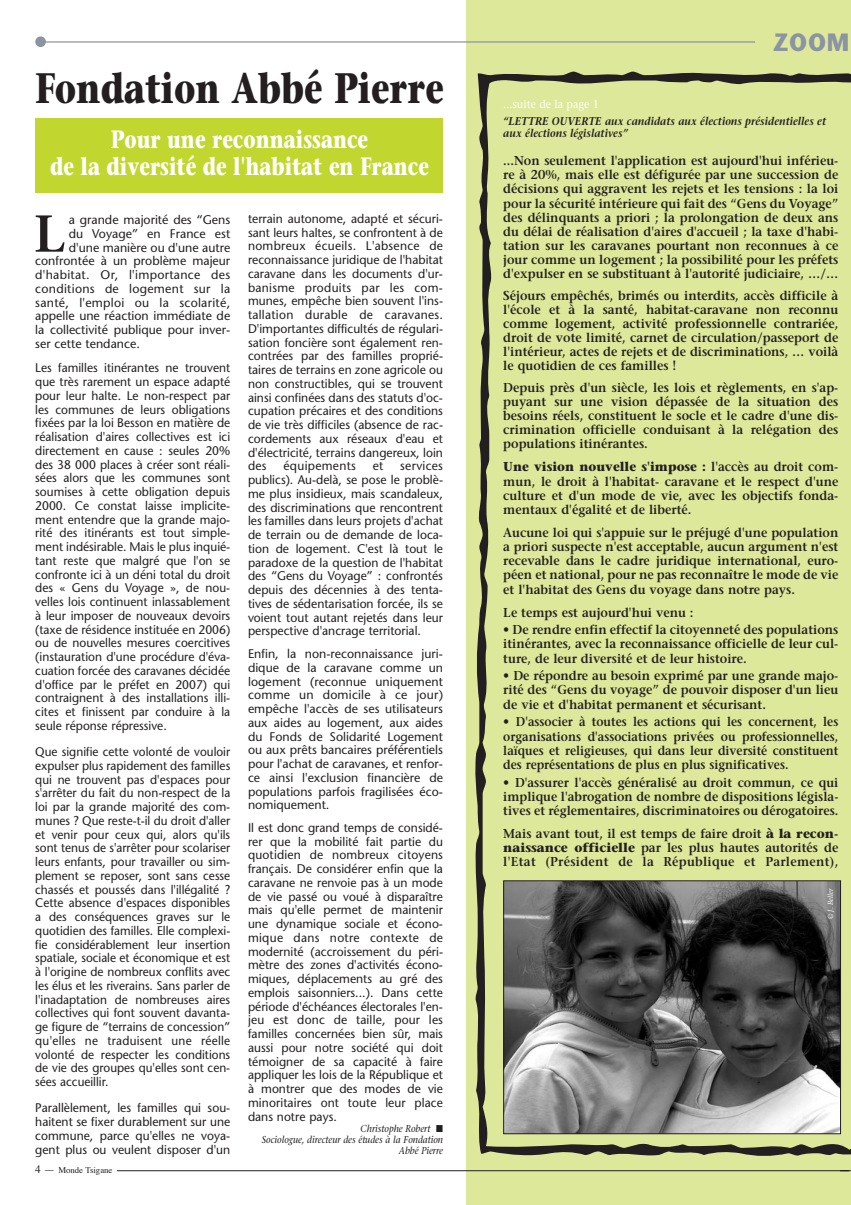
<style>
.page{position:relative;width:851px;height:1205px;background:#fff}
.page>*{position:absolute;margin:0;border:0;box-sizing:border-box;transform-origin:0 0}
.t1{font:600 51.75px "Stone Serif";color:#231f20}
.t2{font:700 42.5px "Stone Serif";color:#231f20;scale:.78 1}
.t3{font:700 25px/27.5px "Stone Serif";color:#fff;text-align:center;scale:.76 1}
.t4{font:700 25px "Stone Sans";color:#8b94a3;scale:.93 1}
.t5{font:600 12.88px/14.1px "Stone Serif";color:#231f20;text-align:justify;scale:.95 1}
.t6{font:12.5px/13.8px "Stone Sans";color:#231f20;text-align:justify}
.t7{font:12.5px/13.8px "Stone Sans";color:#231f20;text-align:justify;scale:.96 1}
.t8{font:12.5px/13.8px "Stone Sans";color:#231f20;text-align:justify;scale:.95 1}
.t9{font:12.5px "Stone Sans";letter-spacing:.025em;color:#231f20}
.t10{font:italic 600 11.25px/12.4px "Stone Serif";color:#231f20;scale:.9 1}
.t11{font:11.25px "Stone Serif";color:#fff;scale:.95 1}
.t12{font:italic 10px/11px "Stone Serif";color:#231f20;text-align:right;scale:.9 1}
.t13{font:8.75px "Times";color:#231f20}
.t14{font:italic 7.5px "Stone Serif";color:#fff;scale:.9 1}
.s1{font-size:11.25px}
.s2{font-weight:700}
</style>
<div class="page">
<div style="left:466px;top:1px;width:384px;height:1204px;background:#dee89a"></div>
<svg style="left:475px;top:72px;width:375px;height:1084px"></svg>
<hr style="left:44px;top:41px;width:711px;height:2px;background:#8b94a3">
<div style="left:35px;top:36px;width:11px;height:11px;background:#8b94a3;border-radius:50%"></div>
<hr style="left:117px;top:1170px;width:731px;height:1px;background:#231f20">
<div style="left:35px;top:118px;width:408px;height:74px;background:#c1d72f"></div>
<img style="left:505px;top:882px;width:333px;height:250px">
<div style="left:503px;top:880px;width:337px;height:254px;border:1px solid #231f20"></div>
<h2 class="t2" style="left:35px;top:72px;width:525px">Fondation Abbé Pierre</h2>
<h3 class="t3" style="left:50px;top:128px;width:500px">Pour une reconnaissance<br>de la diversité de l'habitat en France</h3>
<h1 class="t1" style="left:34px;top:214px;width:34px">L</h1>
<p class="t6" style="left:69px;top:214px;width:163px">a grande majorité des “Gens</p>
<p class="t6" style="left:69px;top:228px;width:163px">du Voyage” en France est</p>
<p class="t6" style="left:69px;top:242px;width:163px">d'une manière ou d'une autre</p>
<p class="t6" style="left:35px;top:255px;width:196px">confrontée à un problème majeur</p>
<p class="t9" style="left:35px;top:270px;width:196px">d'habitat. Or, l'importance des</p>
<p class="t9" style="left:35px;top:284px;width:196px">conditions de logement sur la</p>
<p class="t9" style="left:35px;top:297px;width:196px">santé, l'emploi ou la scolarité,</p>
<p class="t6" style="left:35px;top:310px;width:196px">appelle une réaction immédiate de</p>
<p class="t6" style="left:35px;top:324px;width:196px">la collectivité publique pour inver-</p>
<p class="t6" style="left:35px;top:338px;width:106px">ser cette tendance.</p>
<p class="t7" style="left:35px;top:362px;width:205px">Les familles itinérantes ne trouvent que très rarement un espace adapté pour leur halte. Le non-respect par les communes de leurs obligations fixées par la loi Besson en matière de réalisation d'aires collectives est ici directement en cause : seules 20% des 38 000 places à créer sont réali&shy;sées alors que les communes sont soumises à cette obligation depuis 2000. Ce constat laisse implicite&shy;ment entendre que la grande majo&shy;rité des itinérants est tout simple&shy;ment indésirable. Mais le plus inquié&shy;tant reste que malgré que l'on se confronte ici à un déni total du droit des « Gens du Voyage », de nou&shy;velles lois continuent inlassablement à leur imposer de nouveaux devoirs (taxe de résidence instituée en 2006) ou de nouvelles mesures coercitives (instauration d'une procédure d'éva&shy;cuation forcée des caravanes décidée d'office par le préfet en 2007) qui contraignent à des installations illi&shy;cites et finissent par conduire à la seule réponse répressive.</p>
<p class="t8" style="left:35px;top:746px;width:207px">Que signifie cette volonté de vouloir expulser plus rapidement des familles qui ne trouvent pas d'espaces pour s'arrêter du fait du non-respect de la loi par la grande majorité des com&shy;munes ? Que reste-t-il du droit d'aller et venir pour ceux qui, alors qu'ils sont tenus de s'arrêter pour scolariser leurs enfants, pour travailler ou sim&shy;plement se reposer, sont sans cesse chassés et poussés dans l'illégalité ?<br>Cette absence d'espaces disponibles a des conséquences graves sur le quotidien des familles. Elle complexi&shy;fie considérablement leur insertion spatiale, sociale et économique et est à l'origine de nombreux conflits avec les élus et les riverains. Sans parler de l'inadaptation de nombreuses aires collectives qui font souvent davanta&shy;ge figure de “terrains de concession” qu'elles ne traduisent une réelle volonté de respecter les conditions de vie des groupes qu'elles sont cen&shy;sées accueillir.</p>
<p class="t6" style="left:35px;top:1102px;width:196px">Parallèlement, les familles qui sou&shy;haitent se fixer durablement sur une commune, parce qu'elles ne voya&shy;gent plus ou veulent disposer d'un</p>
<p class="t13" style="left:35px;top:1166px;width:79px"><span class="s1">4 —</span> Monde Tsigane</p>
<p class="t6" style="left:248px;top:213px;width:196px">terrain autonome, adapté et sécuri&shy;sant leurs haltes, se confrontent à de nombreux écueils. L'absence de reconnaissance juridique de l'habitat caravane dans les documents d'ur&shy;banisme produits par les com&shy;munes, empêche bien souvent l'ins&shy;tallation durable de caravanes.<br>D'importantes difficultés de régulari&shy;sation foncière sont également ren&shy;contrées par des familles proprié&shy;taires de terrains en zone agricole ou non constructibles, qui se trouvent ainsi confinées dans des statuts d'oc&shy;cupation précaires et des conditions de vie très difficiles (absence de rac&shy;cordements aux réseaux d'eau et d'électricité, terrains dangereux, loin des</p>
<p class="t9" style="left:283px;top:461px;width:74px">équipements</p>
<p class="t6" style="left:373px;top:460px;width:12px">et</p>
<p class="t6" style="left:248px;top:460px;width:196px;text-indent:152px">services publics). Au-delà, se pose le problè&shy;me plus insidieux, mais scandaleux, des discriminations que rencontrent les familles dans leurs projets d'achat de terrain ou de demande de loca&shy;tion de logement. C'est là tout le paradoxe de la question de l'habitat des “Gens du Voyage” : confrontés depuis des décennies à des tenta&shy;tives de sédentarisation forcée, ils se voient tout autant rejetés dans leur perspective d'ancrage territorial.</p>
<p class="t6" style="left:248px;top:648px;width:196px">Enfin, la non-reconnaissance juri&shy;dique de la caravane comme un logement (reconnue uniquement comme un domicile à ce jour) empêche l'accès de ses utilisateurs aux aides au logement, aux aides du Fonds de Solidarité Logement ou aux prêts bancaires préférentiels pour l'achat de caravanes, et renfor&shy;ce ainsi l'exclusion financière de populations parfois fragilisées éco&shy;nomiquement.</p>
<p class="t6" style="left:248px;top:822px;width:196px">Il est donc grand temps de considé&shy;rer que la mobilité fait partie du quotidien de nombreux citoyens français. De considérer enfin que la caravane ne renvoie pas à un mode de vie passé ou voué à disparaître mais qu'elle permet de maintenir une dynamique sociale et écono&shy;mique dans notre contexte de modernité (accroissement du péri&shy;mètre des zones d'activités écono&shy;miques, déplacements au gré des emplois saisonniers...). Dans cette période d'échéances électorales l'en&shy;jeu est donc de taille, pour les familles concernées bien sûr, mais aussi pour notre société qui doit témoigner de sa capacité à faire appliquer les lois de la République et à montrer que des modes de vie minoritaires ont toute leur place dans notre pays.</p>
<p class="t12" style="left:262px;top:1124px;width:203px">Christophe Robert ■<br>Sociologue, directeur des études à la Fondation<br>Abbé Pierre</p>
<h3 class="t4" style="left:772px;top:32px;width:84px">ZOOM</h3>
<p class="t11" style="left:503px;top:100px;width:102px">...suite de la page 1</p>
<p class="t10" style="left:503px;top:116px;width:360px">“LETTRE OUVERTE aux candidats aux élections présidentielles et aux élections législatives”</p>
<p class="t5" style="left:503px;top:155px;width:354px">...Non seulement l'application est aujourd'hui inférieu&shy;re à 20%, mais elle est défigurée par une succession de décisions qui aggravent les rejets et les tensions : la loi pour la sécurité intérieure qui fait des “Gens du Voyage” des délinquants a priori ; la prolongation de deux ans du délai de réalisation d'aires d'accueil ; la taxe d'habi&shy;tation sur les caravanes pourtant non reconnues à ce jour comme un logement ; la possibilité pour les préfets d'expulser en se substituant à l'autorité judiciaire, …/…</p>
<p class="t5" style="left:503px;top:289px;width:354px">Séjours empêchés, brimés ou interdits, accès difficile à l'école et à la santé, habitat-caravane non reconnu comme logement, activité professionnelle contrariée, droit de vote limité, carnet de circulation/passeport de l'intérieur, actes de rejets et de discriminations, … voilà le quotidien de ces familles !</p>
<p class="t5" style="left:503px;top:381px;width:354px">Depuis près d'un siècle, les lois et règlements, en s'ap&shy;puyant sur une vision dépassée de la situation des besoins réels, constituent le socle et le cadre d'une dis&shy;crimination officielle conduisant à la relégation des populations itinérantes.</p>
<p class="t5" style="left:503px;top:461px;width:354px"><span class="s2">Une vision nouvelle s'impose :</span> l'accès au droit com&shy;mun, le droit à l'habitat- caravane et le respect d'une culture et d'un mode de vie, avec les objectifs fonda&shy;mentaux d'égalité et de liberté.</p>
<p class="t5" style="left:503px;top:527px;width:354px">Aucune loi qui s'appuie sur le préjugé d'une population a priori suspecte n'est acceptable, aucun argument n'est recevable dans le cadre juridique international, euro&shy;péen et national, pour ne pas reconnaître le mode de vie et l'habitat des Gens du voyage dans notre pays.</p>
<p class="t5" style="left:503px;top:606px;width:202px">Le temps est aujourd'hui venu :</p>
<p class="t5" style="left:503px;top:624px;width:354px">• De rendre enfin effectif la citoyenneté des populations itinérantes, avec la reconnaissance officielle de leur cul&shy;ture, de leur diversité et de leur histoire.</p>
<p class="t5" style="left:503px;top:670px;width:354px">• De répondre au besoin exprimé par une grande majo&shy;rité des “Gens du voyage” de pouvoir disposer d'un lieu de vie et d'habitat permanent et sécurisant.</p>
<p class="t5" style="left:503px;top:716px;width:354px">• D'associer à toutes les actions qui les concernent, les organisations d'associations privées ou professionnelles, laïques et religieuses, qui dans leur diversité constituent des représentations de plus en plus significatives.</p>
<p class="t5" style="left:503px;top:776px;width:354px">• D'assurer l'accès généralisé au droit commun, ce qui implique l'abrogation de nombre de dispositions législa&shy;tives et réglementaires, discriminatoires ou dérogatoires.</p>
<p class="t5" style="left:503px;top:828px;width:354px">Mais avant tout, il est temps de faire droit <span class="s2">à la recon&shy;naissance officielle</span> par les plus hautes autorités de l'Etat (Président de la République et Parlement),</p>
<p class="t14" style="left:827px;top:919px;width:35px;rotate:-90deg">© J. Beller</p>
</div>
